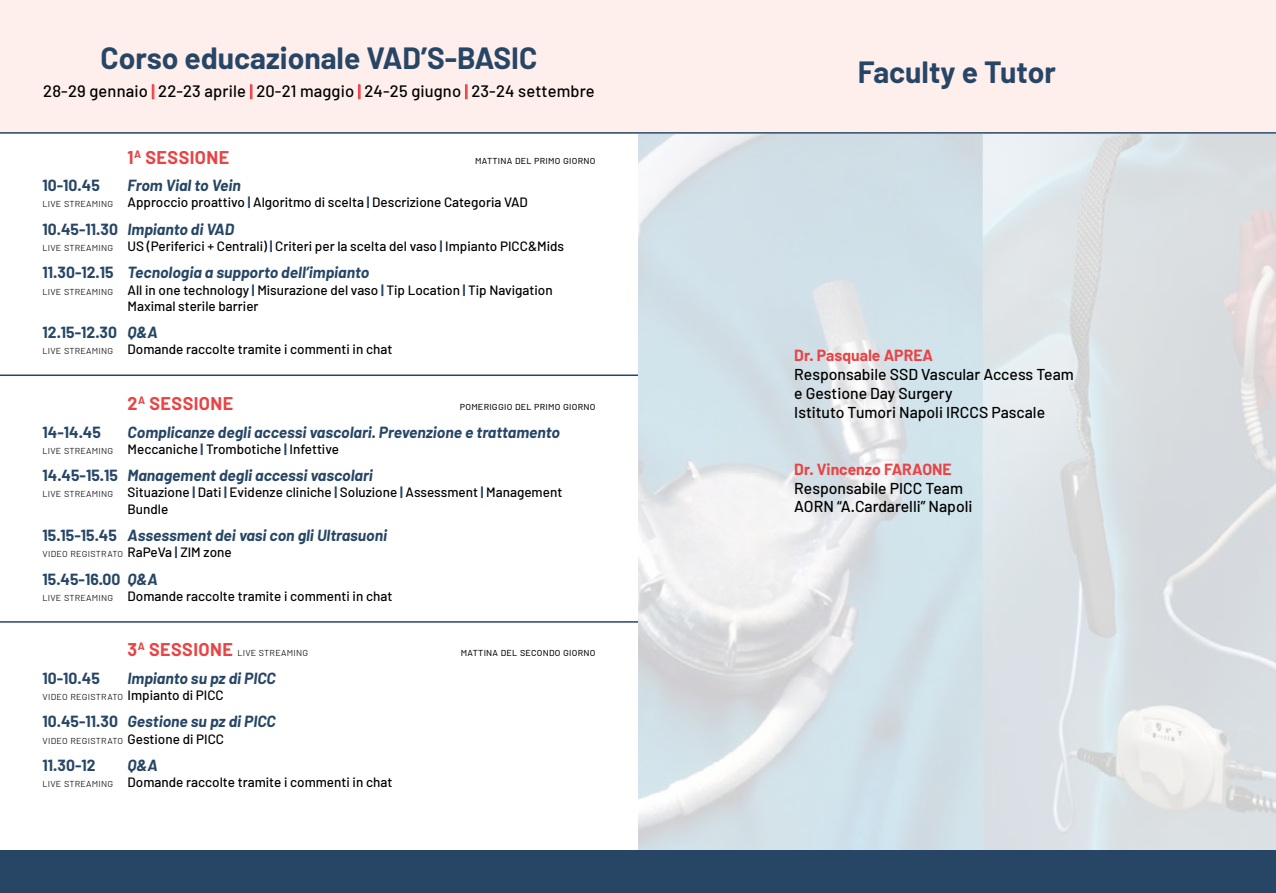
<style>
.page{position:relative;width:1276px;height:893px;background:#fff}
.page>*{position:absolute;margin:0;border:0;box-sizing:border-box;transform-origin:0 0}
.t1{font:700 30px "Barlow";color:#274666}
.t2{font:700 18px "Barlow";letter-spacing:.025em;color:#e94345}
.t3{font:500 16.5px "Barlow";letter-spacing:.01em;color:#000}
.t4{font:italic 700 15.75px "Barlow";color:#274666}
.t5{font:500 15.75px/18.9px "Barlow";color:#000}
.t6{font:700 15.75px "Barlow";color:#274666}
.t7{font:700 15.75px "Barlow";color:#e94345}
.t8{font:500 13.5px/16.2px "Barlow";color:#000}
.t9{font:300 10.5px "Barlow";letter-spacing:.025em;color:#000}
.t10{font:10.5px "Barlow";letter-spacing:.025em;color:#000}
.s1{color:#e94345}
.s2{font-weight:300;font-size:10.5px}
.s3{font-weight:700;color:#274666}
.s4{font-style:normal}
.s5{font-style:italic}
.s6{font-weight:500;font-size:13.5px}
.s7{font-weight:700;font-size:13.5px;color:#274666}
.s8{font-weight:700;font-size:18px;color:#e94345}
</style>
<div class="page">
<img style="left:638px;top:134px;width:638px;height:716px">
<div style="left:0;top:850px;width:638px;height:43px;background:#274666"></div>
<div style="left:0;top:0;width:651px;height:134px;background:#feefec"></div>
<svg style="left:151px;top:84px;width:4px;height:16px"></svg>
<svg style="left:250px;top:84px;width:3px;height:16px"></svg>
<svg style="left:358px;top:84px;width:3px;height:16px"></svg>
<svg style="left:465px;top:84px;width:3px;height:16px"></svg>
<hr style="left:0;top:374px;width:638px;height:2px;background:#274666">
<hr style="left:0;top:621px;width:638px;height:2px;background:#274666">
<div style="left:638px;top:850px;width:638px;height:43px;background:#274666"></div>
<div style="left:638px;top:0;width:638px;height:134px;background:#feefec"></div>
<hr style="left:0;top:132px;width:1276px;height:2px;background:#274666">
<h1 class="t1" style="left:101px;top:40px;width:438px">Corso educazionale VAD’S-BASIC</h1>
<p class="t3" style="left:43px;top:81px;width:553px">28-29 gennaio <span class="s1">|</span> 22-23 aprile <span class="s1">|</span> 20-21 maggio <span class="s1">|</span> 24-25 giugno <span class="s1">|</span> 23-24 settembre</p>
<h2 class="t2" style="left:128px;top:146px;width:103px">1<sup>A</sup> SESSIONE</h2>
<p class="t10" style="left:475px;top:154px;width:122px">MATTINA DEL PRIMO GIORNO</p>
<p class="t6" style="left:43px;top:176px;width:59px">10-10.45</p>
<p class="t4" style="left:128px;top:176px;width:115px">From Vial to Vein</p>
<p class="t8" style="left:43px;top:194px;width:487px"><span class="s2">LIVE STREAMING</span> Approccio proattivo <span class="s3">|</span> Algoritmo di scelta <span class="s3">|</span> Descrizione Categoria VAD</p>
<p class="t4" style="left:43px;top:219px;width:193px"><span class="s4">10.45-11.30</span> Impianto di VAD</p>
<p class="t8" style="left:43px;top:238px;width:523px"><span class="s2">LIVE STREAMING</span> US (Periferici + Centrali) <span class="s3">|</span> Criteri per la scelta del vaso <span class="s3">|</span> Impianto PICC&amp;Mids</p>
<p class="t4" style="left:43px;top:263px;width:328px"><span class="s4">11.30-12.15</span> Tecnologia a supporto dell’impianto</p>
<p class="t8" style="left:128px;top:281px;width:426px;text-indent:-85px"><span class="s2">LIVE STREAMING</span> All in one technology <span class="s3">|</span> Misurazione del vaso <span class="s3">|</span> Tip Location <span class="s3">|</span> Tip Navigation<br>Maximal sterile barrier</p>
<p class="t6" style="left:43px;top:323px;width:117px">12.15-12.30 <span class="s5">Q&amp;A</span></p>
<p class="t8" style="left:43px;top:341px;width:351px"><span class="s2">LIVE STREAMING</span> Domande raccolte tramite i commenti in chat</p>
<h2 class="t2" style="left:128px;top:392px;width:107px">2<sup>A</sup> SESSIONE</h2>
<p class="t10" style="left:460px;top:400px;width:137px">POMERIGGIO DEL PRIMO GIORNO</p>
<p class="t6" style="left:43px;top:422px;width:60px">14-14.45</p>
<p class="t4" style="left:128px;top:422px;width:434px">Complicanze degli accessi vascolari. Prevenzione e trattamento</p>
<p class="t8" style="left:43px;top:440px;width:298px"><span class="s2">LIVE STREAMING</span> Meccaniche <span class="s3">|</span> Trombotiche <span class="s3">|</span> Infettive</p>
<p class="t4" style="left:43px;top:466px;width:332px"><span class="s4">14.45-15.15</span> Management degli accessi vascolari</p>
<p class="t8" style="left:128px;top:484px;width:436px;text-indent:-85px"><span class="s2">LIVE STREAMING</span> Situazione <span class="s3">|</span> Dati <span class="s3">|</span> Evidenze cliniche <span class="s3">|</span> Soluzione <span class="s3">|</span> Assessment <span class="s3">|</span> Management<br>Bundle</p>
<p class="t4" style="left:43px;top:525px;width:346px"><span class="s4">15.15-15.45</span> Assessment dei vasi con gli Ultrasuoni</p>
<p class="t9" style="left:43px;top:547px;width:191px">VIDEO REGISTRATO <span class="s6">RaPeVa</span> <span class="s7">|</span> <span class="s6">ZIM zone</span></p>
<p class="t6" style="left:43px;top:569px;width:117px">15.45-16.00 <span class="s5">Q&amp;A</span></p>
<p class="t8" style="left:43px;top:587px;width:351px"><span class="s2">LIVE STREAMING</span> Domande raccolte tramite i commenti in chat</p>
<p class="t9" style="left:128px;top:646px;width:182px"><span class="s8">3</span><sup>A</sup> <span class="s8">SESSIONE</span> LIVE STREAMING</p>
<p class="t10" style="left:461px;top:646px;width:136px">MATTINA DEL SECONDO GIORNO</p>
<p class="t6" style="left:43px;top:668px;width:59px">10-10.45</p>
<p class="t4" style="left:128px;top:668px;width:150px">Impianto su pz di PICC</p>
<p class="t9" style="left:43px;top:690px;width:183px">VIDEO REGISTRATO <span class="s6">Impianto di PICC</span></p>
<p class="t4" style="left:43px;top:712px;width:235px"><span class="s4">10.45-11.30</span> Gestione su pz di PICC</p>
<p class="t9" style="left:43px;top:733px;width:183px">VIDEO REGISTRATO <span class="s6">Gestione di PICC</span></p>
<p class="t6" style="left:43px;top:755px;width:55px">11.30-12</p>
<p class="t4" style="left:128px;top:755px;width:32px">Q&amp;A</p>
<p class="t8" style="left:43px;top:774px;width:351px"><span class="s2">LIVE STREAMING</span> Domande raccolte tramite i commenti in chat</p>
<h1 class="t1" style="left:858px;top:54px;width:199px">Faculty e Tutor</h1>
<p class="t7" style="left:794px;top:346px;width:140px">Dr. Pasquale APREA</p>
<p class="t5" style="left:794px;top:365px;width:281px">Responsabile SSD Vascular Access Team e Gestione Day Surgery<br>Istituto Tumori Napoli IRCCS Pascale</p>
<p class="t7" style="left:794px;top:459px;width:159px">Dr. Vincenzo FARAONE</p>
<p class="t5" style="left:794px;top:478px;width:180px">Responsabile PICC Team<br>AORN “A.Cardarelli” Napoli</p>
</div>
